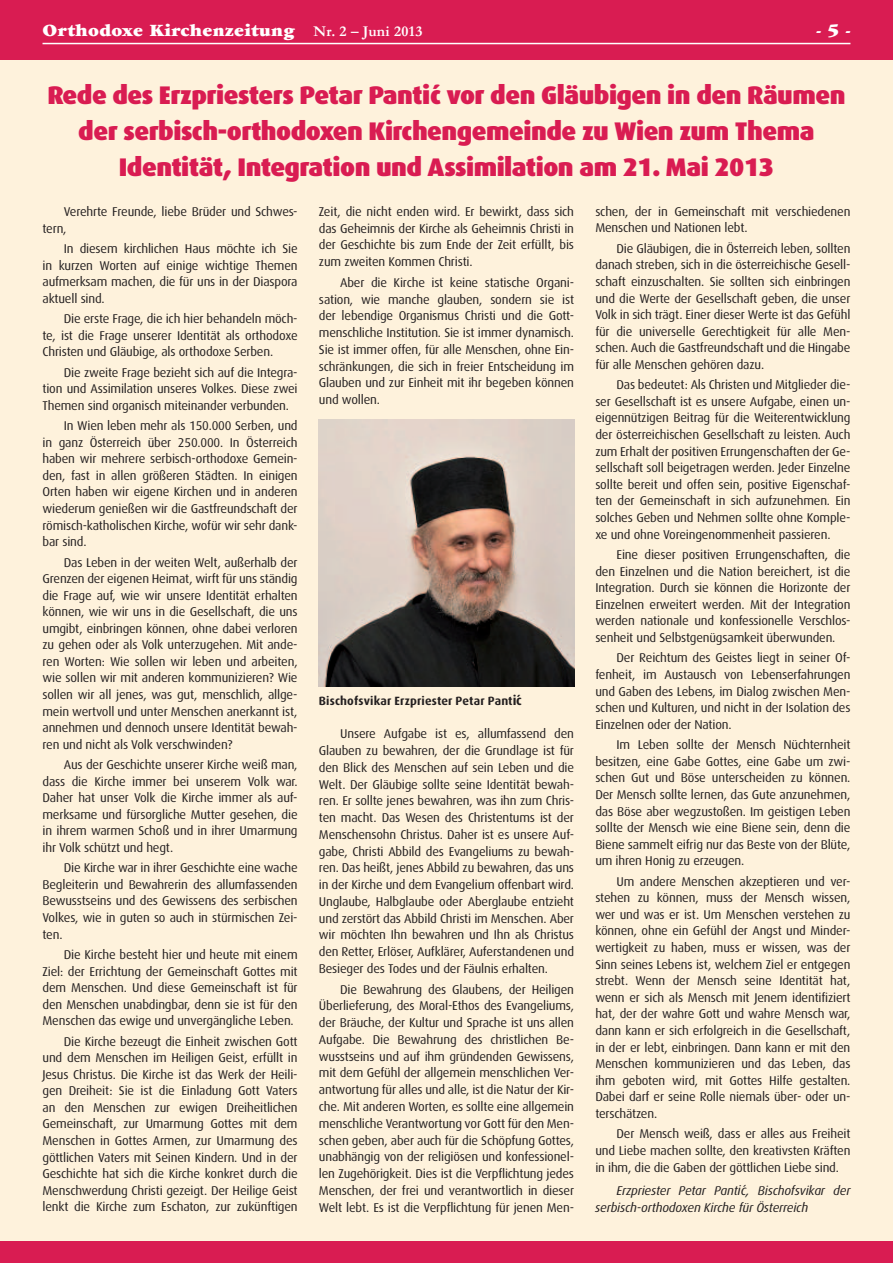
<style>
.page{position:relative;width:893px;height:1263px;background:#fff}
.page>*{position:absolute;margin:0;border:0;box-sizing:border-box;transform-origin:0 0}
.t1{font:900 25.5px/36px "Dax";letter-spacing:-.02em;color:#d91c52;text-align:center}
.t2{font:900 18px "Garamond";letter-spacing:.02em;color:#fff}
.t3{font:12.75px/16.5px "Dax";letter-spacing:-.015em;color:#231f20;text-align:justify}
.t4{font:italic 12.75px/17px "Dax";letter-spacing:-.015em;color:#231f20}
.t5{font:700 12px "Dax";letter-spacing:.015em;color:#231f20}
.s1{font-weight:700;font-size:15px}
.s2{font-size:13.5px}
</style>
<div class="page">
<div style="left:0;top:60px;width:893px;height:1203px;background:#fef2dc"></div>
<div style="left:0;top:0;width:893px;height:60px;background:#d91c52"></div>
<hr style="left:43px;top:43px;width:807px;height:1px;background:#fff">
<div style="left:0;top:1242px;width:893px;height:21px;background:#d91c52"></div>
<img style="left:319px;top:420px;width:255px;height:266px">
<h2 class="t2" style="left:43px;top:21px;width:382px">Orthodoxe Kirchenzeitung <span class="s1">Nr. 2 – Juni 2013</span></h2>
<h2 class="t2" style="left:816px;top:21px;width:36px">- 5 -</h2>
<h1 class="t1" style="left:47px;top:78px;width:800px">Rede des Erzpriesters Petar Panti´c vor den Gläubigen in den Räumen der serbisch-orthodoxen Kirchengemeinde zu Wien zum Thema<br>Identität, Integration und Assimilation am 21. Mai 2013</h1>
<p class="t3" style="left:43px;top:204px;width:257px;text-indent:21px">Verehrte Freunde, liebe Brüder und Schwes&shy;tern,</p>
<p class="t3" style="left:43px;top:240px;width:257px;text-indent:21px">In diesem kirchlichen Haus möchte ich Sie in kurzen Worten auf einige wichtige Themen aufmerksam machen, die für uns in der Diaspora aktuell sind.</p>
<p class="t3" style="left:43px;top:311px;width:257px;text-indent:21px">Die erste Frage, die ich hier behandeln möch&shy;te, ist die Frage unserer Identität als orthodoxe Christen und Gläubige, als orthodoxe Serben.</p>
<p class="t3" style="left:43px;top:364px;width:257px;text-indent:21px">Die zweite Frage bezieht sich auf die Integra&shy;tion und Assimilation unseres Volkes. Diese zwei Themen sind organisch miteinander verbunden.</p>
<p class="t3" style="left:43px;top:418px;width:257px;text-indent:21px">In Wien leben mehr als 150.000 Serben, und in ganz Österreich über 250.000. In Österreich haben wir mehrere serbisch-orthodoxe Gemein&shy;den, fast in allen größeren Städten. In einigen Orten haben wir eigene Kirchen und in anderen wiederum genießen wir die Gastfreundschaft der römisch-katholischen Kirche, wofür wir sehr dank&shy;bar sind.</p>
<p class="t3" style="left:43px;top:554px;width:257px;text-indent:21px">Das Leben in der weiten Welt, außerhalb der Grenzen der eigenen Heimat, wirft für uns ständig die Frage auf, wie wir unsere Identität erhalten können, wie wir uns in die Gesellschaft, die uns umgibt, einbringen können, ohne dabei verloren zu gehen oder als Volk unterzugehen. Mit ande&shy;ren Worten: Wie sollen wir leben und arbeiten, wie sollen wir mit anderen kommunizieren? Wie sollen wir all jenes, was gut, menschlich, allge&shy;mein wertvoll und unter Menschen anerkannt ist, annehmen und dennoch unsere Identität bewah&shy;ren und nicht als Volk verschwinden?</p>
<p class="t3" style="left:43px;top:756px;width:257px;text-indent:21px">Aus der Geschichte unserer Kirche weiß man, dass die Kirche immer bei unserem Volk war.<br>Daher hat unser Volk die Kirche immer als auf&shy;merksame und fürsorgliche Mutter gesehen, die in ihrem warmen Schoß und in ihrer Umarmung ihr Volk schützt und hegt.</p>
<p class="t3" style="left:43px;top:860px;width:257px;text-indent:21px">Die Kirche war in ihrer Geschichte eine wache Begleiterin und Bewahrerin des allumfassenden Bewusstseins und des Gewissens des serbischen Volkes, wie in guten so auch in stürmischen Zei&shy;ten.</p>
<p class="t3" style="left:43px;top:946px;width:257px;text-indent:21px">Die Kirche besteht hier und heute mit einem Ziel: der Errichtung der Gemeinschaft Gottes mit dem Menschen. Und diese Gemeinschaft ist für den Menschen unabdingbar, denn sie ist für den Menschen das ewige und unvergängliche Leben.</p>
<p class="t3" style="left:43px;top:1033px;width:257px;text-indent:21px">Die Kirche bezeugt die Einheit zwischen Gott und dem Menschen im Heiligen Geist, erfüllt in Jesus Christus. Die Kirche ist das Werk der Heili&shy;gen Dreiheit: Sie ist die Einladung Gott Vaters an den Menschen zur ewigen Dreiheitlichen Gemeinschaft, zur Umarmung Gottes mit dem Menschen in Gottes Armen, zur Umarmung des göttlichen Vaters mit Seinen Kindern. Und in der Geschichte hat sich die Kirche konkret durch die Menschwerdung Christi gezeigt. Der Heilige Geist lenkt die Kirche zum Eschaton, zur zukünftigen</p>
<p class="t3" style="left:595px;top:203px;width:257px">schen, der in Gemeinschaft mit verschiedenen<br>Menschen und Nationen lebt.</p>
<p class="t3" style="left:595px;top:240px;width:257px;text-indent:21px">Die Gläubigen, die in Österreich leben, sollten danach streben, sich in die österreichische Gesell&shy;schaft einzuschalten. Sie sollten sich einbringen und die Werte der Gesellschaft geben, die unser Volk in sich trägt. Einer dieser Werte ist das Gefühl für die universelle Gerechtigkeit für alle Men&shy;schen. Auch die Gastfreundschaft und die Hingabe für alle Menschen gehören dazu.</p>
<p class="t3" style="left:595px;top:377px;width:257px;text-indent:21px">Das bedeutet: Als Christen und Mitglieder die&shy;ser Gesellschaft ist es unsere Aufgabe, einen un&shy;eigennützigen Beitrag für die Weiterentwicklung der österreichischen Gesellschaft zu leisten. Auch zum Erhalt der positiven Errungenschaften der Ge&shy;sellschaft soll beigetragen werden. Jeder Einzelne sollte bereit und offen sein, positive Eigenschaf&shy;ten der Gemeinschaft in sich aufzunehmen. Ein solches Geben und Nehmen sollte ohne Komple&shy;xe und ohne Voreingenommenheit passieren.</p>
<p class="t3" style="left:595px;top:546px;width:257px;text-indent:21px">Eine dieser positiven Errungenschaften, die den Einzelnen und die Nation bereichert, ist die Integration. Durch sie können die Horizonte der Einzelnen erweitert werden. Mit der Integration werden nationale und konfessionelle Verschlos&shy;senheit und Selbstgenügsamkeit überwunden.</p>
<p class="t3" style="left:595px;top:650px;width:257px;text-indent:21px">Der Reichtum des Geistes liegt in seiner Of&shy;fenheit, im Austausch von Lebenserfahrungen und Gaben des Lebens, im Dialog zwischen Men&shy;schen und Kulturen, und nicht in der Isolation des Einzelnen oder der Nation.</p>
<p class="t3" style="left:595px;top:736px;width:257px;text-indent:21px">Im Leben sollte der Mensch Nüchternheit besitzen, eine Gabe Gottes, eine Gabe um zwi&shy;schen Gut und Böse unterscheiden zu können.<br>Der Mensch sollte lernen, das Gute anzunehmen, das Böse aber wegzustoßen. Im geistigen Leben sollte der Mensch wie eine Biene sein, denn die Biene sammelt eifrig nur das Beste von der Blüte, um ihren Honig zu erzeugen.</p>
<p class="t3" style="left:595px;top:873px;width:257px;text-indent:21px">Um andere Menschen akzeptieren und ver&shy;stehen zu können, muss der Mensch wissen, wer und was er ist. Um Menschen verstehen zu können, ohne ein Gefühl der Angst und Minder&shy;wertigkeit zu haben, muss er wissen, was der Sinn seines Lebens ist, welchem Ziel er entgegen strebt. Wenn der Mensch seine Identität hat, wenn er sich als Mensch mit Jenem identifiziert hat, der der wahre Gott und wahre Mensch war, dann kann er sich erfolgreich in die Gesellschaft, in der er lebt, einbringen. Dann kann er mit den Menschen kommunizieren und das Leben, das ihm geboten wird, mit Gottes Hilfe gestalten.<br>Dabei darf er seine Rolle niemals über- oder un&shy;terschätzen.</p>
<p class="t3" style="left:595px;top:1126px;width:257px;text-indent:21px">Der Mensch weiß, dass er alles aus Freiheit und Liebe machen sollte, den kreativsten Kräften in ihm, die die Gaben der göttlichen Liebe sind.</p>
<p class="t4" style="left:595px;top:1182px;width:257px;text-indent:21px">Erzpriester Petar Pant<span class="s2">i´c,</span> Bischofsvikar der serbisch-orthodoxen Kirche für Österreich</p>
<p class="t3" style="left:319px;top:203px;width:257px">Zeit, die nicht enden wird. Er bewirkt, dass sich das Geheimnis der Kirche als Geheimnis Christi in der Geschichte bis zum Ende der Zeit erfüllt, bis zum zweiten Kommen Christi.</p>
<p class="t3" style="left:319px;top:274px;width:257px;text-indent:21px">Aber die Kirche ist keine statische Organi&shy;sation, wie manche glauben, sondern sie ist der lebendige Organismus Christi und die Gott&shy;menschliche Institution. Sie ist immer dynamisch.<br>Sie ist immer offen, für alle Menschen, ohne Ein&shy;schränkungen, die sich in freier Entscheidung im Glauben und zur Einheit mit ihr begeben können und wollen.</p>
<p class="t5" style="left:319px;top:694px;width:204px">Bischofsvikar Erzpriester Petar Pant<span class="s2">i´c</span></p>
<p class="t3" style="left:319px;top:725px;width:257px;text-indent:21px">Unsere Aufgabe ist es, allumfassend den Glauben zu bewahren, der die Grundlage ist für den Blick des Menschen auf sein Leben und die Welt. Der Gläubige sollte seine Identität bewah&shy;ren. Er sollte jenes bewahren, was ihn zum Chris&shy;ten macht. Das Wesen des Christentums ist der Menschensohn Christus. Daher ist es unsere Auf&shy;gabe, Christi Abbild des Evangeliums zu bewah&shy;ren. Das heißt, jenes Abbild zu bewahren, das uns in der Kirche und dem Evangelium offenbart wird.<br>Unglaube, Halbglaube oder Aberglaube entzieht und zerstört das Abbild Christi im Menschen. Aber wir möchten Ihn bewahren und Ihn als Christus den Retter, Erlöser, Aufklärer, Auferstandenen und Besieger des Todes und der Fäulnis erhalten.</p>
<p class="t3" style="left:319px;top:981px;width:257px;text-indent:21px">Die Bewahrung des Glaubens, der Heiligen Überlieferung, des Moral-Ethos des Evangeliums, der Bräuche, der Kultur und Sprache ist uns allen Aufgabe. Die Bewahrung des christlichen Be&shy;wusstseins und auf ihm gründenden Gewissens, mit dem Gefühl der allgemein menschlichen Ver&shy;antwortung für alles und alle, ist die Natur der Kir&shy;che. Mit anderen Worten, es sollte eine allgemein menschliche Verantwortung vor Gott für den Men&shy;schen geben, aber auch für die Schöpfung Gottes, unabhängig von der religiösen und konfessionel&shy;len Zugehörigkeit. Dies ist die Verpflichtung jedes Menschen, der frei und verantwortlich in dieser Welt lebt. Es ist die Verpflichtung für jenen Men-</p>
</div>
